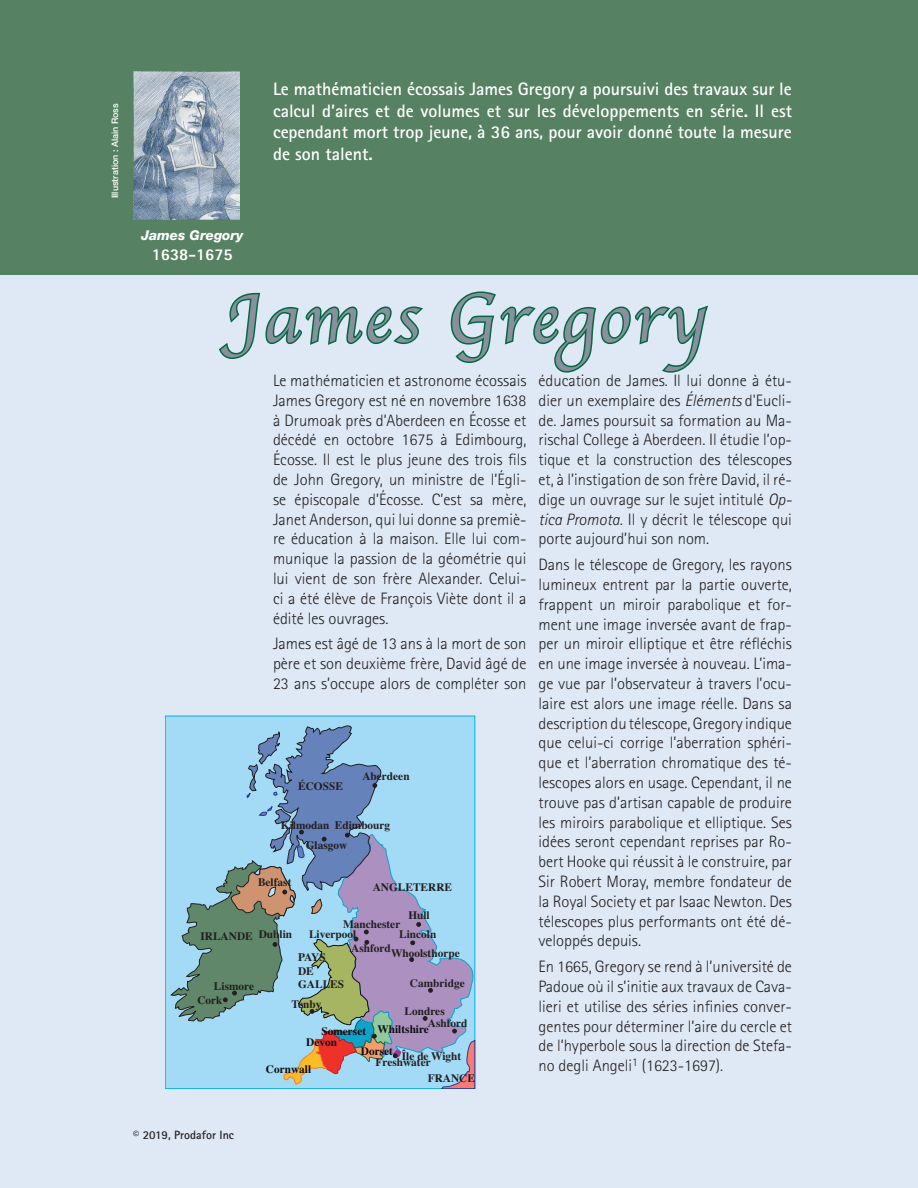
<style>
.page{position:relative;width:918px;height:1188px;background:#fff}
.page>*{position:absolute;margin:0;border:0;box-sizing:border-box;transform-origin:0 0}
.Titre{font:72px "Apple Chancery";letter-spacing:.05em;color:#8a8f9d}
.Sous-titre_2{font:700 18px/21.6px "Rotis Sans Serif";color:#fff;text-align:justify}
.t1{font:300 16.5px/19.8px "Rotis Sans Serif";color:#231f20;text-align:justify}
.t2{font:800 16.5px "Rotis Sans Serif";color:#fff}
.Bas_de_photos{font:italic 800 13.5px "Helvetica Neue LT Std";color:#fff}
.t3{font:700 12px "Rotis Sans Serif";color:#231f20}
.t4{font:700 11.4px/13.6px "Times";color:#231f20}
.t5{font:700 11.4px/20.1px "Times";color:#0f0c12}
.Théorème{font:500 9px "Helvetica Neue LT Std";color:#fff}
.s1{font-style:italic}
</style>
<div class="page">
<div style="left:1px;top:1px;width:917px;height:1187px;background:#dfe8f5"></div>
<div style="left:0;top:0;width:918px;height:274px;background:#568162"></div>
<svg style="left:218px;top:292px;width:205px;height:67px"></svg>
<svg style="left:449px;top:274px;width:262px;height:99px"></svg>
<div style="left:165px;top:716px;width:310px;height:373px;background:#a3dbf6"></div>
<svg style="left:170px;top:725px;width:305px;height:364px"></svg>
<img style="left:133px;top:72px;width:107px;height:147px">
<p class="Théorème" style="left:109px;top:198px;width:97px;rotate:-90deg">Illustration : Alain Ross</p>
<p class="Bas_de_photos" style="left:141px;top:227px;width:104px">James Gregory</p>
<p class="t2" style="left:152px;top:244px;width:83px">1638-1675</p>
<p class="Sous-titre_2" style="left:273px;top:78px;width:521px">Le mathématicien écossais James Gregory a poursuivi des travaux sur le calcul d’aires et de volumes et sur les développements en série. Il est cependant mort trop jeune, à 36 ans, pour avoir donné toute la mesure de son talent.</p>
<p class="Titre" style="left:227px;top:261px;width:480px">James Gregory</p>
<p class="t1" style="left:273px;top:371px;width:255px">Le mathématicien et astronome écossais James Gregory est né en novembre 1638 à Drumoak près d’Aberdeen en Écosse et décédé en octobre 1675 à Edimbourg, Écosse. Il est le plus jeune des trois fils de John Gregory, un ministre de l’Égli&shy;se épiscopale d’Écosse. C’est sa mère, Janet Anderson, qui lui donne sa premiè&shy;re éducation à la maison. Elle lui com&shy;munique la passion de la géométrie qui lui vient de son frère Alexander. Celui&shy;ci a été élève de François Viète dont il a édité les ouvrages.</p>
<p class="t1" style="left:273px;top:634px;width:255px">James est âgé de 13 ans à la mort de son père et son deuxième frère, David âgé de 23 ans s’occupe alors de compléter son</p>
<p class="t4" style="left:298px;top:778px;width:46px">ÉCOSSE</p>
<p class="t4" style="left:362px;top:768px;width:49px">Aberdeen</p>
<p class="t4" style="left:306px;top:814px;width:43px;line-height:20px;text-indent:-25px">Kilmodan<br>Glasgow</p>
<p class="t4" style="left:335px;top:818px;width:57px">Edimbourg</p>
<p class="t4" style="left:258px;top:874px;width:35px">Belfast</p>
<p class="t4" style="left:373px;top:879px;width:81px">ANGLETERRE</p>
<p class="t4" style="left:343px;top:916px;width:59px">Manchester</p>
<p class="t4" style="left:408px;top:907px;width:23px">Hull</p>
<p class="t4" style="left:259px;top:926px;width:35px">Dublin</p>
<p class="t4" style="left:200px;top:929px;width:54px">IRLANDE</p>
<p class="t4" style="left:309px;top:926px;width:49px">Liverpool</p>
<p class="t4" style="left:399px;top:926px;width:39px">Lincoln</p>
<p class="t4" style="left:197px;top:978px;width:58px;line-height:14.1px;text-indent:17px">Lismore<br>Cork</p>
<p class="t4" style="left:351px;top:940px;width:41px">Ashford</p>
<p class="t4" style="left:391px;top:945px;width:70px">Whoolsthorpe</p>
<p class="t4" style="left:298px;top:949px;width:48px">PAYS<br>DE<br>GALLES</p>
<p class="t4" style="left:410px;top:976px;width:56px">Cambridge</p>
<p class="t4" style="left:292px;top:997px;width:31px">Tenby</p>
<p class="t4" style="left:428px;top:1004px;width:41px;line-height:12px;text-indent:-23px">Londres<br>Ashford</p>
<p class="t5" style="left:378px;top:1018px;width:53px">Whiltshire</p>
<p class="t5" style="left:361px;top:1020px;width:34px;text-indent:-40px">Somerset<br>Dorset</p>
<p class="t5" style="left:306px;top:1031px;width:32px">Devon</p>
<p class="t4" style="left:402px;top:1048px;width:61px">Île de Wight</p>
<p class="t4" style="left:376px;top:1055px;width:57px">Freshwater</p>
<p class="t5" style="left:266px;top:1058px;width:47px">Cornwall</p>
<p class="t4" style="left:428px;top:1070px;width:49px">FRANCE</p>
<p class="t1" style="left:538px;top:371px;width:255px">éducation de James. Il lui donne à étu&shy;dier un exemplaire des <span class="s1">Éléments</span> d'Eucli&shy;de. James poursuit sa formation au Ma&shy;rischal College à Aberdeen. Il étudie l’op&shy;tique et la construction des télescopes et, à l’instigation de son frère David, il ré&shy;dige un ouvrage sur le sujet intitulé <span class="s1">Op&shy;tica Promota.</span> Il y décrit le télescope qui porte aujourd’hui son nom.</p>
<p class="t1" style="left:538px;top:555px;width:255px">Dans le télescope de Gregory, les rayons lumineux entrent par la partie ouverte, frappent un miroir parabolique et for&shy;ment une image inversée avant de frap&shy;per un miroir elliptique et être réfléchis en une image inversée à nouveau. L’ima&shy;ge vue par l’observateur à travers l’ocu&shy;laire est alors une image réelle. Dans sa description du télescope, Gregory indique que celui-ci corrige l’aberration sphéri&shy;que et l’aberration chromatique des té&shy;lescopes alors en usage. Cependant, il ne trouve pas d’artisan capable de produire les miroirs parabolique et elliptique. Ses idées seront cependant reprises par Ro&shy;bert Hooke qui réussit à le construire, par Sir Robert Moray, membre fondateur de la Royal Society et par Isaac Newton. Des télescopes plus performants ont été dé&shy;veloppés depuis.</p>
<p class="t1" style="left:538px;top:957px;width:255px">En 1665, Gregory se rend à l’université de Padoue où il s’initie aux travaux de Cava&shy;lieri et utilise des séries infinies conver&shy;gentes pour déterminer l’aire du cercle et de l’hyperbole sous la direction de Stefa&shy;no degli Angeli<sup>1</sup> (1623-1697).</p>
<p class="t3" style="left:133px;top:1127px;width:102px">© 2019, Prodafor Inc</p>
</div>
